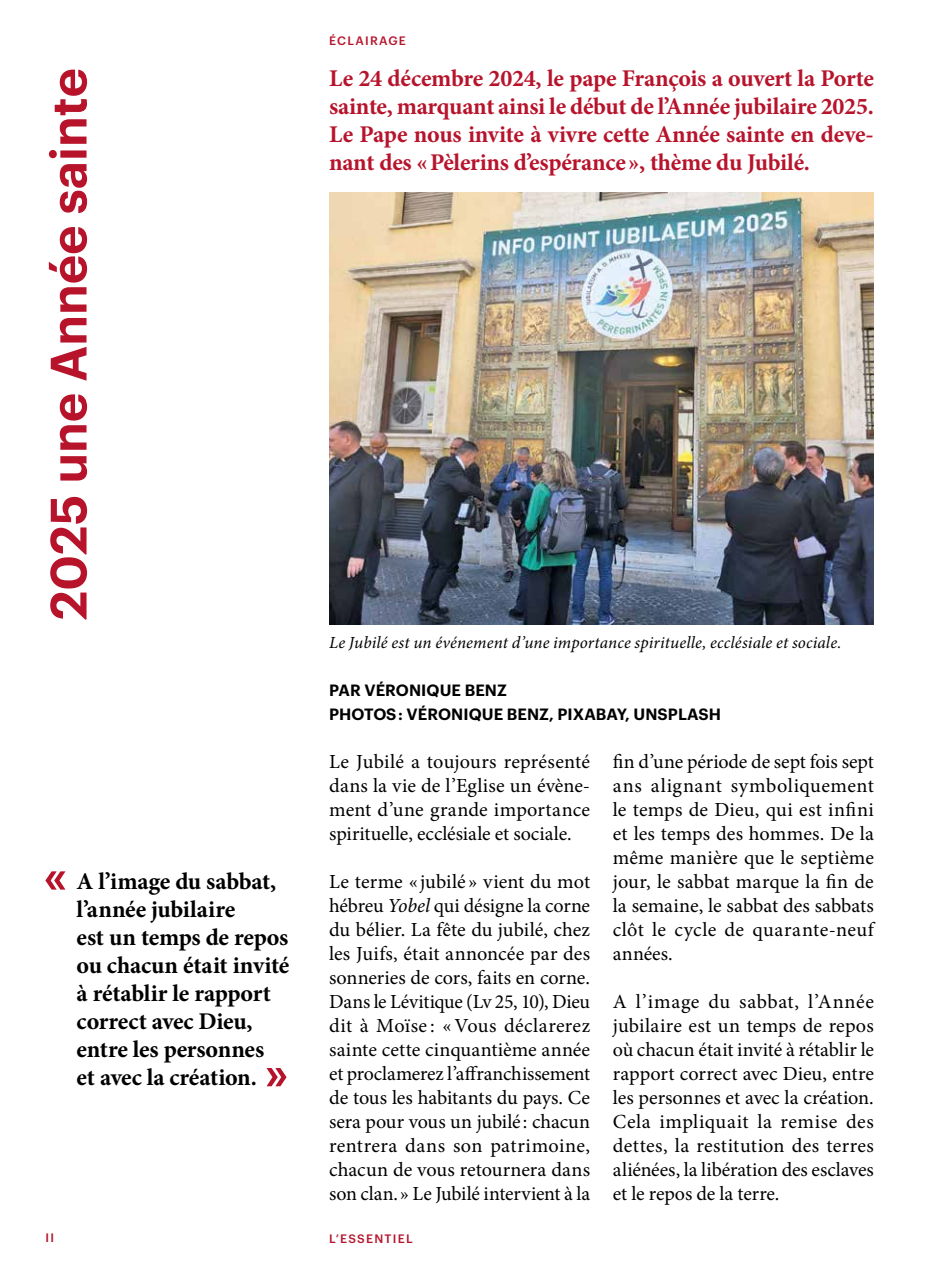
<style>
.page{position:relative;width:942px;height:1276px;background:#fff}
.page>*{position:absolute;margin:0;border:0;box-sizing:border-box;transform-origin:0 0}
.t1{font:600 50px "Graphik";color:#b7142c}
.t2{font:700 24px/28px "Minion Pro";letter-spacing:-.01em;color:#b7142c;text-align:justify}
.t3{font:700 24px/28px "Minion Pro";letter-spacing:-.01em;color:#000}
.t4{font:20px/24px "Minion Pro";color:#000;text-align:justify}
.t5{font:italic 17px "Minion Pro";letter-spacing:.01em;color:#000}
.t6{font:600 16px/24px "Graphik";letter-spacing:.005em;color:#000}
.t7{font:500 12px "Graphik";letter-spacing:.105em;color:#b7142c}
.s1{font-style:italic}
</style>
<div class="page">
<img style="left:329px;top:192px;width:544px;height:432px">
<svg style="left:45px;top:871px;width:20px;height:18px"></svg>
<svg style="left:266px;top:1068px;width:20px;height:18px"></svg>
<p class="t7" style="left:329px;top:31px;width:78px">ÉCLAIRAGE</p>
<h1 class="t1" style="left:30px;top:620px;width:553px;rotate:-90deg">2025 une Année sainte</h1>
<p class="t2" style="left:329px;top:64px;width:546px">Le 24 décembre 2024, le pape François a ouvert la Porte sainte, marquant ainsi le début de l’Année jubilaire 2025.<br>Le Pape nous invite à vivre cette Année sainte en deve&shy;nant des «Pèlerins d’espérance», thème du Jubilé.</p>
<p class="t3" style="left:77px;top:867px;width:214px">A l’image du sabbat, l’année jubilaire<br>est un temps de repos ou chacun était invité à rétablir le rapport correct avec Dieu, entre les personnes<br>et avec la création.</p>
<p class="t5" style="left:329px;top:631px;width:513px">Le Jubilé est un événement d’une importance spirituelle, ecclésiale et sociale.</p>
<p class="t6" style="left:329px;top:677px;width:393px">PAR VÉRONIQUE BENZ<br>PHOTOS : VÉRONIQUE BENZ, PIXABAY, UNSPLASH</p>
<p class="t4" style="left:329px;top:750px;width:262px">Le Jubilé a toujours représenté dans la vie de l’Eglise un évène&shy;ment d’une grande importance spirituelle, ecclésiale et sociale.</p>
<p class="t4" style="left:329px;top:870px;width:262px">Le terme « jubilé » vient du mot hébreu <span class="s1">Yobel</span> qui désigne la corne du bélier. La fête du jubilé, chez les Juifs, était annoncée par des sonneries de cors, faits en corne.<br>Dans le Lévitique (Lv 25, 10), Dieu dit à Moïse : « Vous déclarerez sainte cette cinquantième année et proclamerez l’affranchissement de tous les habitants du pays. Ce sera pour vous un jubilé: chacun rentrera dans son patrimoine, chacun de vous retournera dans son clan.» Le Jubilé intervient à la</p>
<p class="t4" style="left:612px;top:750px;width:262px">fin d’une période de sept fois sept ans alignant symboliquement le temps de Dieu, qui est infini et les temps des hommes. De la même manière que le septième jour, le sabbat marque la fin de la semaine, le sabbat des sabbats clôt le cycle de quarante-neuf années.</p>
<p class="t4" style="left:612px;top:990px;width:262px">A l’image du sabbat, l’Année jubilaire est un temps de repos où chacun était invité à rétablir le rapport correct avec Dieu, entre les personnes et avec la création.<br>Cela impliquait la remise des dettes, la restitution des terres aliénées, la libération des esclaves et le repos de la terre.</p>
<p class="t7" style="left:45px;top:1228px;width:10px">II</p>
<p class="t7" style="left:329px;top:1229px;width:85px">L’ESSENTIEL</p>
</div>
